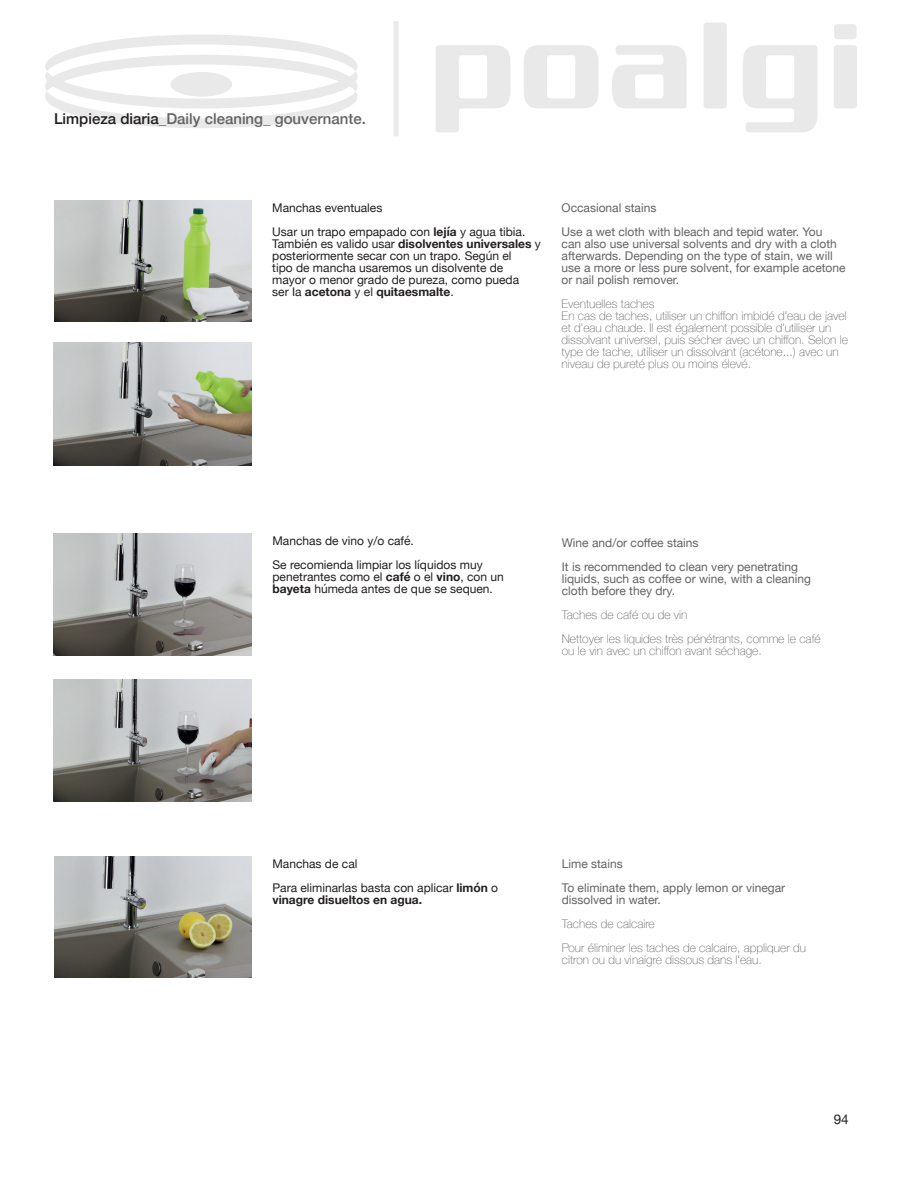
<style>
.page{position:relative;width:902px;height:1178px;background:#fff}
.page>*{position:absolute;margin:0;border:0;box-sizing:border-box;transform-origin:0 0}
.t1{font:500 15px "Helvetica Neue";color:#636366}
.t2{font:13.5px "Helvetica Neue";color:#231f20}
.t3{font:100 12px/12px "Helvetica Neue";color:#636366}
.t4{font:12px/12px "Helvetica Neue";color:#231f20}
.t5{font:12px/12px "Helvetica Neue";color:#636366}
.t6{font:700 12px "Helvetica Neue";color:#231f20}
.s1{color:#231f20}
.s2{font-weight:700}
.s3{font-weight:400}
</style>
<div class="page">
<div style="left:834px;top:24px;width:22px;height:15px;background:#e9e9e9;border-radius:3px"></div>
<div style="left:833px;top:45px;width:23px;height:63px;background:#e9e9e9;border-radius:3px"></div>
<svg style="left:743px;top:45px;width:74px;height:87px"></svg>
<div style="left:703px;top:22px;width:23px;height:86px;background:#e9e9e9;border-radius:3px"></div>
<svg style="left:612px;top:45px;width:74px;height:63px"></svg>
<svg style="left:524px;top:45px;width:74px;height:63px"></svg>
<svg style="left:436px;top:45px;width:74px;height:87px"></svg>
<svg style="left:45px;top:34px;width:312px;height:94px"></svg>
<div style="left:393px;top:21px;width:5px;height:115px;background:#ebebeb"></div>
<img style="left:54px;top:201px;width:198px;height:120px">
<img style="left:54px;top:343px;width:197px;height:123px">
<img style="left:54px;top:534px;width:198px;height:122px">
<img style="left:53px;top:679px;width:199px;height:122px">
<img style="left:54px;top:856px;width:198px;height:121px">
<p class="t1" style="left:54px;top:106px;width:313px"><span class="s1">Limpieza diaria</span>_Daily cleaning_ gouvernante.</p>
<p class="t4" style="left:272px;top:197px;width:254px;line-height:24px">Manchas eventuales<br>Usar un trapo empapado con <span class="s2">lejía</span> y agua tibia.</p>
<p class="t4" style="left:272px;top:239px;width:270px">También es valido usar <span class="s2">disolventes universales</span> y posteriormente secar con un trapo. Según el<br>tipo de mancha usaremos un disolvente de<br>mayor o menor grado de pureza, como pueda<br>ser Ia <span class="s2">acetona</span> y el <span class="s2">quitaesmalte</span>.</p>
<p class="t5" style="left:561px;top:197px;width:262px;line-height:24px">Occasional stains<br>Use a wet cloth with bleach and tepid water. You</p>
<p class="t5" style="left:561px;top:239px;width:285px">can also use universal solvents and dry with a cloth afterwards. Depending on the type of stain, we will use a more or less pure solvent, for example acetone or nail polish remover.</p>
<p class="t3" style="left:561px;top:298px;width:288px">Eventuelles taches<br>En cas de taches, utiliser un chiffon imbidé d’eau de javel et d’eau chaude. Il est également possible d’utiliser un dissolvant universel, puis sécher avec un chiffon. Selon le type de tache, utiliser un dissolvant (acétone...) avec un niveau de pureté plus ou moins élevé.</p>
<p class="t4" style="left:272px;top:529px;width:212px;line-height:24px">Manchas de vino y/o café.<br>Se recomienda limpiar los líquidos muy</p>
<p class="t4" style="left:272px;top:571px;width:233px">penetrantes como el <span class="s2">café</span> o el <span class="s2">vino</span>, con un <span class="s2">bayeta</span> húmeda antes de que se sequen.</p>
<p class="t5" style="left:561px;top:531px;width:238px;line-height:24px">Wine and/or coffee stains<br>It is recommended to clean very penetrating</p>
<p class="t5" style="left:561px;top:573px;width:250px">liquids, such as coffee or wine, with a cleaning cloth before they dry.</p>
<p class="t3" style="left:561px;top:602px;width:260px;line-height:24px">Taches de café ou de vin<br>Nettoyer les liquides très pénétrants, comme le café</p>
<p class="t3" style="left:561px;top:644px;width:201px">ou le vin avec un chiffon avant séchage.</p>
<p class="t4" style="left:272px;top:852px;width:227px;line-height:24px">Manchas de cal<br>Para eliminarlas basta con aplicar <span class="s2">limón</span> o</p>
<p class="t6" style="left:272px;top:890px;width:151px">vinagre disueltos en agua.</p>
<p class="t5" style="left:561px;top:852px;width:225px;line-height:24px">Lime stains<br>To eliminate them, apply lemon or vinegar</p>
<p class="t3" style="left:561px;top:887px;width:246px;line-height:24px"><span class="s3">dissolved in water.<br></span>Taches de calcaire<br>Pour éliminer les taches de calcaire, appliquer du</p>
<p class="t3" style="left:561px;top:953px;width:201px">citron ou du vinaigre dissous dans l’eau.</p>
<p class="t2" style="left:833px;top:1109px;width:17px">94</p>
</div>
